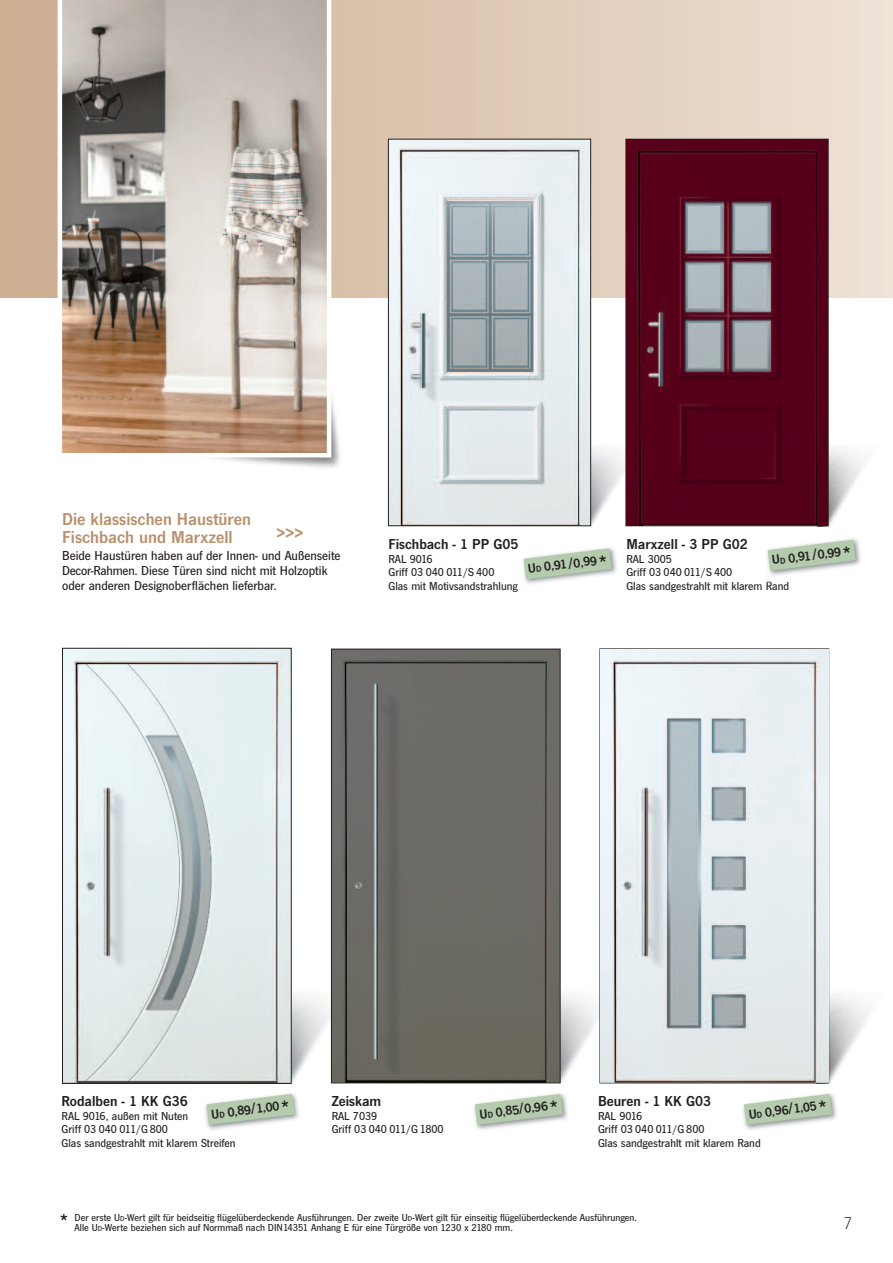
<style>
.page{position:relative;width:893px;height:1263px;background:#fff}
.page>*{position:absolute;margin:0;border:0;box-sizing:border-box;transform-origin:0 0}
.t1{font:500 24px "News Got T";color:#231f20}
.t2{font:18px/18px "News Got T Dem";color:#b8916d}
.t3{font:300 18px "News Got T";color:#231f20}
.t4{font:15px "News Got T Dem";color:#231f20}
.t5{font:500 13.5px/15px "News Got T";color:#231f20}
.t6{font:13.5px "News Got T Dem";color:#231f20}
.t7{font:500 12px/13.5px "News Got T";color:#231f20}
.t8{font:500 10.5px "News Got T";color:#231f20}
.s1{font-size:9px}
.s2{font-family:"News Got T";font-weight:500;font-size:24px}
.s3{font-size:7.5px}
</style>
<div class="page">
<svg style="left:0;top:0;width:893px;height:297px;background:#dfcbb8"></svg>
<img style="left:212px;top:397px;width:128px;height:71px">
<svg style="left:58px;top:0;width:273px;height:457px;background:#b7aa9f"></svg>
<img style="left:829px;top:991px;width:40px;height:92px">
<img style="left:561px;top:991px;width:39px;height:92px">
<img style="left:292px;top:991px;width:39px;height:92px">
<img style="left:333px;top:651px;width:226px;height:430px">
<div style="left:331px;top:649px;width:230px;height:434px;border:1px solid #231f20"></div>
<img style="left:64px;top:650px;width:226px;height:432px">
<div style="left:62px;top:648px;width:230px;height:436px;border:1px solid #231f20"></div>
<img style="left:600px;top:649px;width:228px;height:433px">
<img style="left:205px;top:1093px;width:94px;height:37px">
<svg style="left:206px;top:1094px;width:89px;height:31px"></svg>
<img style="left:474px;top:1093px;width:94px;height:37px">
<svg style="left:475px;top:1094px;width:88px;height:31px"></svg>
<img style="left:743px;top:1093px;width:94px;height:37px">
<svg style="left:744px;top:1094px;width:88px;height:31px"></svg>
<img style="left:828px;top:444px;width:36px;height:82px">
<img style="left:591px;top:445px;width:35px;height:81px">
<img style="left:390px;top:141px;width:199px;height:383px">
<div style="left:388px;top:139px;width:203px;height:387px;border:1px solid #231f20"></div>
<img style="left:626px;top:140px;width:202px;height:385px">
<img style="left:817px;top:445px;width:11px;height:80px">
<img style="left:523px;top:547px;width:94px;height:37px">
<svg style="left:524px;top:548px;width:88px;height:31px"></svg>
<img style="left:766px;top:538px;width:95px;height:45px">
<svg style="left:768px;top:540px;width:88px;height:31px"></svg>
<h2 class="t2" style="left:62px;top:510px;width:191px">Die klassischen Haustüren<br>Fischbach und Marxzell</h2>
<p class="t5" style="left:62px;top:547px;width:280px">Beide Haustüren haben auf der Innen- und Außenseite<br>Decor-Rahmen. Diese Türen sind nicht mit Holzoptik oder anderen Designoberflächen lieferbar.</p>
<h2 class="t2" style="left:276px;top:523px;width:28px">&gt;&gt;&gt;</h2>
<p class="t4" style="left:389px;top:535px;width:131px">Fischbach - 1 PP G05</p>
<p class="t7" style="left:389px;top:552px;width:131px">RAL 9016<br>Griff 03 040 011/S 400<br>Glas mit Motivsandstrahlung</p>
<p class="t4" style="left:626px;top:535px;width:123px">Marxzell - 3 PP G02</p>
<p class="t7" style="left:626px;top:552px;width:164px">RAL 3005<br>Griff 03 040 011/S 400<br>Glas sandgestrahlt mit klarem Rand</p>
<p class="t6" style="left:527px;top:561px;width:81px;rotate:-7deg">U<span class="s1">D</span> 0,91/0,99<span class="s2">*</span></p>
<p class="t6" style="left:771px;top:552px;width:81px;rotate:-7deg">U<span class="s1">D</span> 0,91/0,99<span class="s2">*</span></p>
<p class="t4" style="left:598px;top:1092px;width:115px">Beuren - 1 KK G03</p>
<p class="t7" style="left:598px;top:1109px;width:164px">RAL 9016<br>Griff 03 040 011/G 800<br>Glas sandgestrahlt mit klarem Rand</p>
<p class="t4" style="left:62px;top:1092px;width:128px">Rodalben - 1 KK G36</p>
<p class="t7" style="left:62px;top:1109px;width:175px">RAL 9016, außen mit Nuten<br>Griff 03 040 011/G 800<br>Glas sandgestrahlt mit klarem Streifen</p>
<p class="t4" style="left:332px;top:1092px;width:51px">Zeiskam</p>
<p class="t7" style="left:332px;top:1109px;width:113px">RAL 7039<br>Griff 03 040 011/G 1800</p>
<p class="t6" style="left:210px;top:1106px;width:80px;rotate:-7deg">U<span class="s1">D</span> 0,89/1,00<span class="s2">*</span></p>
<p class="t6" style="left:478px;top:1106px;width:81px;rotate:-7deg">U<span class="s1">D</span> 0,85/0,96<span class="s2">*</span></p>
<p class="t6" style="left:748px;top:1106px;width:80px;rotate:-7deg">U<span class="s1">D</span> 0,96/1,05<span class="s2">*</span></p>
<p class="t8" style="left:75px;top:1211px;width:564px">Der erste U<span class="s3">D</span>-Wert gilt für beidseitig flügelüberdeckende Ausführungen. Der zweite U<span class="s3">D</span>-Wert gilt für einseitig flügelüberdeckende Ausführungen.</p>
<h1 class="t1" style="left:60px;top:1208px;width:10px">*</h1>
<p class="t8" style="left:75px;top:1221px;width:440px">Alle U<span class="s3">D</span>-Werte beziehen sich auf Normmaß nach DIN14351 Anhang E für eine Türgröße von 1230 x 2180 mm.</p>
<h2 class="t3" style="left:844px;top:1212px;width:10px">7</h2>
</div>
